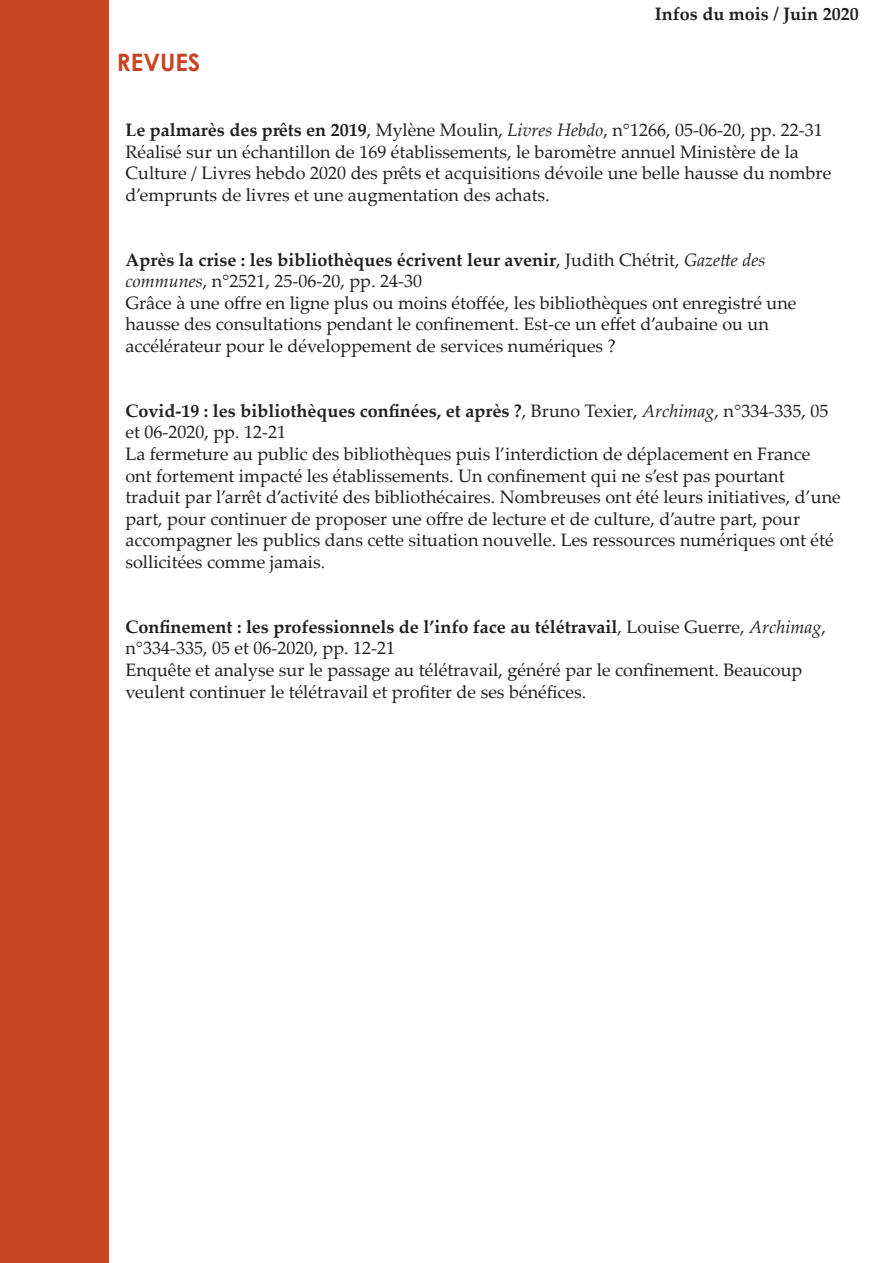
<style>
.page{position:relative;width:893px;height:1263px;background:#fff}
.page>*{position:absolute;margin:0;border:0;box-sizing:border-box;transform-origin:0 0}
.t1{font:700 24px "Century Gothic";color:#c74522}
.t2{font:18px/21.6px "Palatino Linotype";color:#231f20}
.t3{font:700 18px "Palatino Linotype";color:#231f20}
.s1{font-weight:700}
.s2{font-style:italic}
</style>
<div class="page">
<div style="left:0;top:0;width:108px;height:1263px;background:#c74522"></div>
<h1 class="t1" style="left:117px;top:44px;width:85px">REVUES</h1>
<p class="t3" style="left:655px;top:1px;width:205px">Infos du mois / Juin 2020</p>
<p class="t2" style="left:125px;top:118px;width:707px"><span class="s1">Le palmarès des prêts en 2019</span>, Mylène Moulin, <span class="s2">Livres Hebdo</span>, n°1266, 05-06-20, pp. 22-31<br>Réalisé sur un échantillon de 169 établissements, le baromètre annuel Ministère de la Culture / Livres hebdo 2020 des prêts et acquisitions dévoile une belle hausse du nombre d’emprunts de livres et une augmentation des achats.</p>
<p class="t2" style="left:125px;top:248px;width:672px"><span class="s1">Après la crise : les bibliothèques écrivent leur avenir</span>, Judith Chétrit, <span class="s2">Gazette des communes</span>, n°2521, 25-06-20, pp. 24-30<br>Grâce à une offre en ligne plus ou moins étoffée, les bibliothèques ont enregistré une hausse des consultations pendant le confinement. Est-ce un effet d’aubaine ou un accélérateur pour le développement de services numériques ?</p>
<p class="t2" style="left:125px;top:399px;width:717px"><span class="s1">Covid-19 : les bibliothèques confinées, et après ?</span>, Bruno Texier, <span class="s2">Archimag</span>, n°334-335, 05 et 06-2020, pp. 12-21<br>La fermeture au public des bibliothèques puis l’interdiction de déplacement en France ont fortement impacté les établissements. Un confinement qui ne s’est pas pourtant traduit par l’arrêt d’activité des bibliothécaires. Nombreuses ont été leurs initiatives, d’une part, pour continuer de proposer une offre de lecture et de culture, d’autre part, pour accompagner les publics dans cette situation nouvelle. Les ressources numériques ont été sollicitées comme jamais.</p>
<p class="t2" style="left:125px;top:615px;width:702px"><span class="s1">Confinement : les professionnels de l’info face au télétravail</span>, Louise Guerre, <span class="s2">Archimag</span>, n°334-335, 05 et 06-2020, pp. 12-21<br>Enquête et analyse sur le passage au télétravail, généré par le confinement. Beaucoup veulent continuer le télétravail et profiter de ses bénéfices.</p>
</div>
